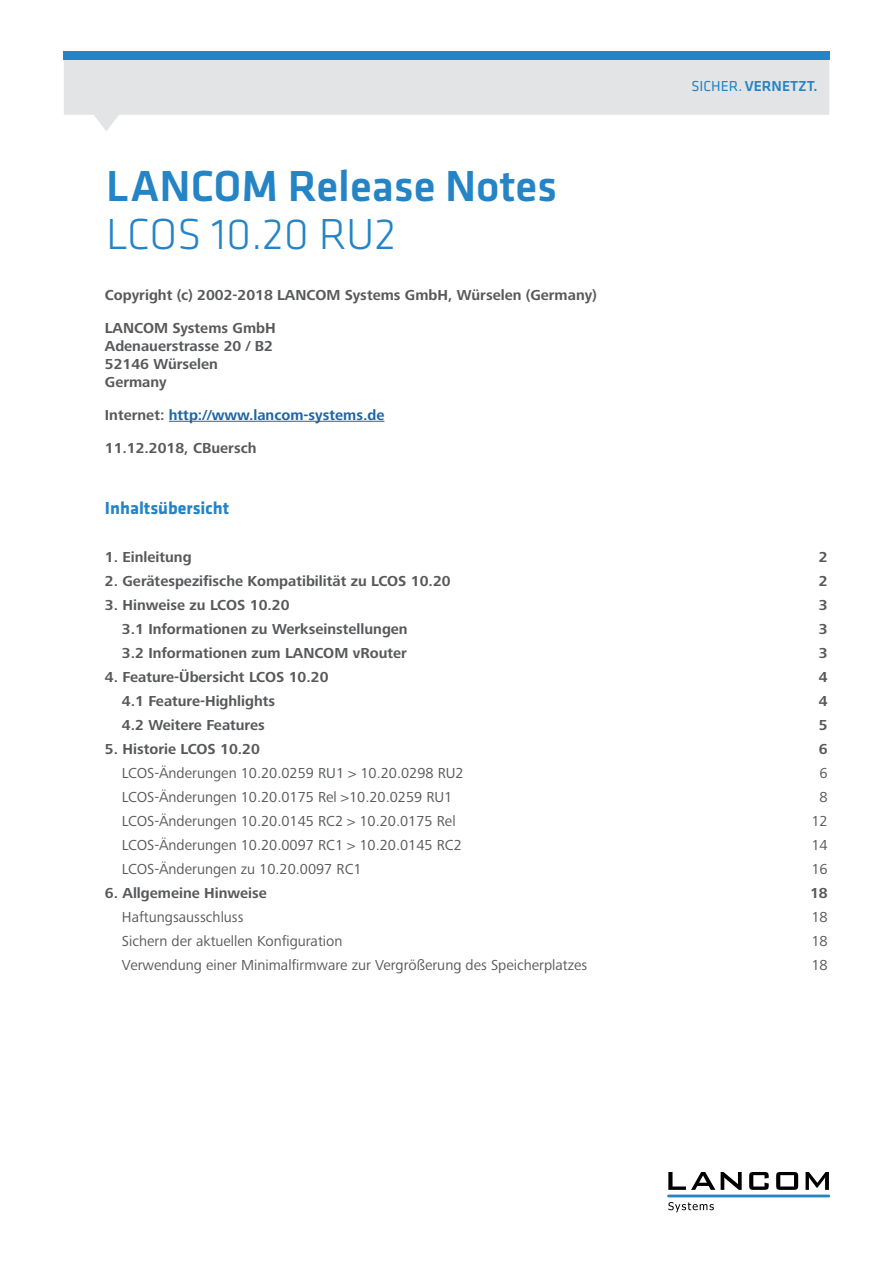
<style>
.page{position:relative;width:893px;height:1263px;background:#fff}
.page>*{position:absolute;margin:0;border:0;box-sizing:border-box;transform-origin:0 0}
.t1{font:500 45px "Klavika Basic";color:#2484c6}
.t2{font:300 45px "Klavika Basic";letter-spacing:-.005em;color:#2484c6}
.t3{font:700 18px "Klavika Basic";color:#2484c6}
.t4{font:700 15px/32.8px "Frutiger Next Pro";color:#58595b}
.t5{font:15px "Frutiger Next Pro";color:#58595b}
.t6{font:500 15px "Klavika Basic";color:#2484c6}
.s1{color:#2065a3}
.s2{font-weight:400}
</style>
<div class="page">
<svg style="left:668px;top:1172px;width:47px;height:18px"></svg>
<svg style="left:721px;top:1172px;width:21px;height:18px"></svg>
<svg style="left:749px;top:1172px;width:20px;height:18px"></svg>
<svg style="left:776px;top:1172px;width:22px;height:18px"></svg>
<svg style="left:806px;top:1172px;width:23px;height:18px"></svg>
<svg style="left:668px;top:1202px;width:46px;height:10px"></svg>
<hr style="left:667px;top:1194px;width:163px;height:3px;background:#2484c6">
<svg style="left:64px;top:60px;width:765px;height:71px;fill:#e3e4e5"></svg>
<div style="left:64px;top:51px;width:765px;height:9px;background:#2484c6"></div>
<hr style="left:169px;top:421px;width:215px;height:1px;background:#2065a3">
<h1 class="t1" style="left:106px;top:155px;width:453px">LANCOM Release Notes</h1>
<h1 class="t2" style="left:106px;top:207px;width:292px">LCOS 10.20 RU2</h1>
<p class="t4" style="left:105px;top:279px;width:493px">Copyright (c) 2002-2018 LANCOM Systems GmbH, Würselen (Germany)<br>LANCOM Systems GmbH</p>
<p class="t4" style="left:105px;top:337px;width:170px;line-height:18px">Adenauerstrasse 20 / B2<br>52146 Würselen<br>Germany</p>
<p class="t4" style="left:105px;top:398px;width:281px">Internet: <span class="s1">http://www.lancom-systems.de<br></span>11.12.2018, CBuersch</p>
<p class="t6" style="left:691px;top:76px;width:128px"><span class="s2">SICHER.</span> VERNETZT.</p>
<p class="t3" style="left:105px;top:495px;width:126px">Inhaltsübersicht</p>
<p class="t4" style="left:105px;top:541px;width:88px">1. Einleitung</p>
<p class="t4" style="left:819px;top:541px;width:10px">2</p>
<p class="t4" style="left:105px;top:565px;width:347px">2. Gerätespezifische Kompatibilität zu LCOS 10.20</p>
<p class="t4" style="left:819px;top:565px;width:10px">2</p>
<p class="t4" style="left:105px;top:589px;width:186px">3. Hinweise zu LCOS 10.20</p>
<p class="t4" style="left:819px;top:589px;width:10px">3</p>
<p class="t4" style="left:122px;top:613px;width:287px">3.1 Informationen zu Werkseinstellungen</p>
<p class="t4" style="left:819px;top:613px;width:10px">3</p>
<p class="t4" style="left:122px;top:637px;width:286px">3.2 Informationen zum LANCOM vRouter</p>
<p class="t4" style="left:819px;top:637px;width:10px">3</p>
<p class="t4" style="left:105px;top:661px;width:225px">4. Feature-Übersicht LCOS 10.20</p>
<p class="t4" style="left:819px;top:661px;width:10px">4</p>
<p class="t4" style="left:122px;top:685px;width:155px">4.1 Feature-Highlights</p>
<p class="t4" style="left:819px;top:685px;width:10px">4</p>
<p class="t4" style="left:122px;top:709px;width:144px">4.2 Weitere Features</p>
<p class="t4" style="left:819px;top:709px;width:10px">5</p>
<p class="t4" style="left:105px;top:733px;width:157px">5. Historie LCOS 10.20</p>
<p class="t4" style="left:819px;top:733px;width:10px">6</p>
<p class="t5" style="left:122px;top:765px;width:343px">LCOS-Änderungen 10.20.0259 RU1 &gt; 10.20.0298 RU2</p>
<p class="t5" style="left:820px;top:765px;width:10px">6</p>
<p class="t5" style="left:122px;top:789px;width:332px">LCOS-Änderungen 10.20.0175 Rel &gt;10.20.0259 RU1</p>
<p class="t5" style="left:820px;top:789px;width:10px">8</p>
<p class="t5" style="left:122px;top:813px;width:335px">LCOS-Änderungen 10.20.0145 RC2 &gt; 10.20.0175 Rel</p>
<p class="t5" style="left:811px;top:813px;width:18px">12</p>
<p class="t5" style="left:122px;top:837px;width:342px">LCOS-Änderungen 10.20.0097 RC1 &gt; 10.20.0145 RC2</p>
<p class="t5" style="left:811px;top:837px;width:18px">14</p>
<p class="t5" style="left:122px;top:861px;width:241px">LCOS-Änderungen zu 10.20.0097 RC1</p>
<p class="t5" style="left:811px;top:861px;width:18px">16</p>
<p class="t4" style="left:105px;top:877px;width:164px">6. Allgemeine Hinweise</p>
<p class="t4" style="left:810px;top:877px;width:19px">18</p>
<p class="t5" style="left:122px;top:909px;width:123px">Haftungsausschluss</p>
<p class="t5" style="left:811px;top:909px;width:18px">18</p>
<p class="t5" style="left:122px;top:933px;width:222px">Sichern der aktuellen Konfiguration</p>
<p class="t5" style="left:811px;top:933px;width:18px">18</p>
<p class="t5" style="left:122px;top:957px;width:467px">Verwendung einer Minimalfirmware zur Vergrößerung des Speicherplatzes</p>
<p class="t5" style="left:811px;top:957px;width:18px">18</p>
</div>
